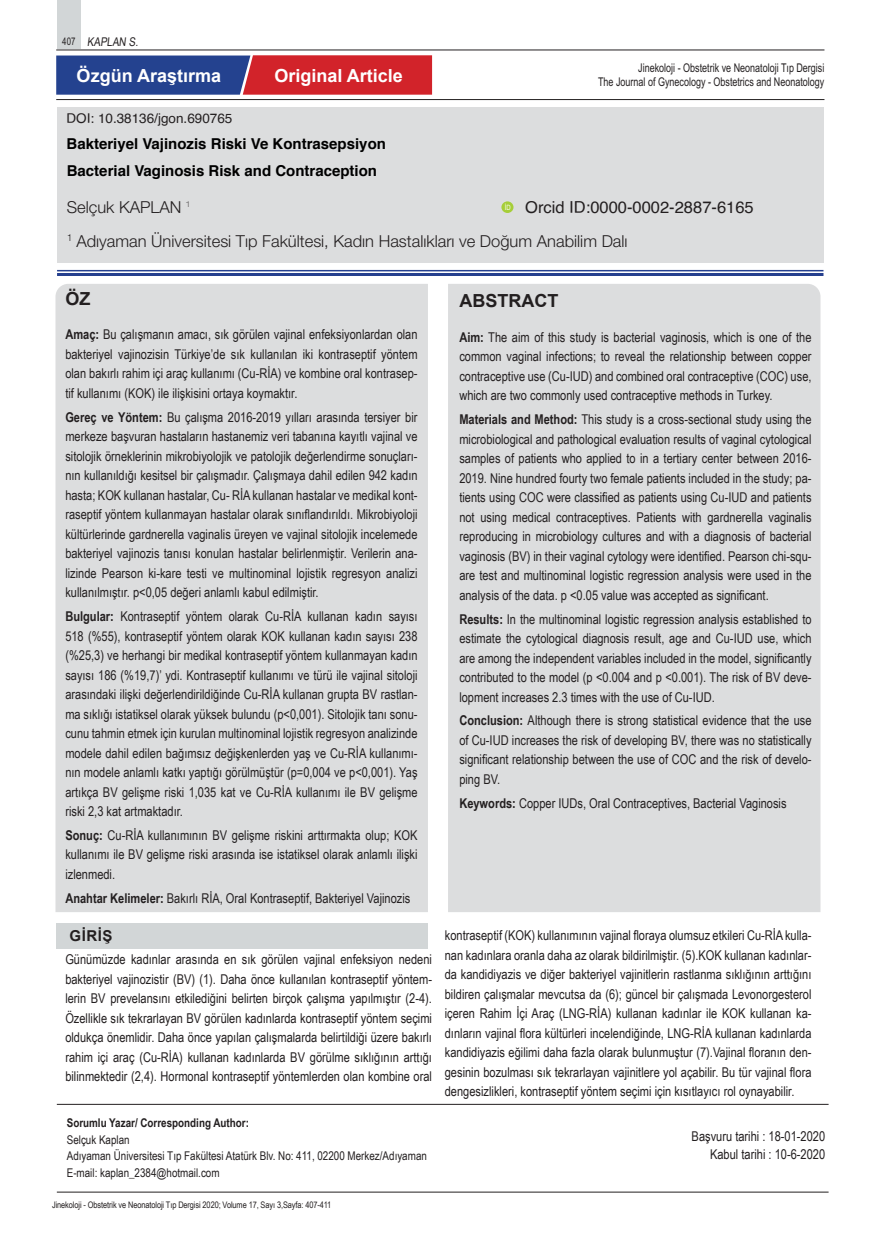
<style>
.page{position:relative;width:876px;height:1234px;background:#fff}
.page>*{position:absolute;margin:0;border:0;box-sizing:border-box;transform-origin:0 0}
.Normal_wrd_1{font:700 18px "Arial";color:#fff}
.Normal_wrd_1-2{font:700 18px "Arial";color:#231f20}
.Normal_wrd_1-3{font:300 16.5px "Helvetica Neue LT Pro";color:#231f20}
.Normal_wrd_1-4{font:16.5px "Helvetica";color:#231f20}
.Normal_wrd_1-5{font:700 15px "Helvetica";color:#000}
.Normal_wrd_1-6{font:700 15px "Arial";letter-spacing:.035em;color:#231f20}
.Normal_wrd_1-7{font:13.5px/19.5px "Arial Narrow";color:#231f20;text-align:justify}
.Normal_wrd_1-8{font:13.5px "Helvetica";color:#231f20}
.Normal_wrd_1-9{font:12px "Arial Narrow";color:#231f20}
.t1{font:12px "Arial Th";color:#231f20}
.Normal_wrd_1-10{font:700 12px "Arial Narrow";color:#231f20}
.t2{font:10.5px "Arial Th";color:#231f20}
.Normal_wrd_1-11{font:9px "Arial Narrow";letter-spacing:-.01em;color:#231f20}
.Normal_wrd_1-12{font:7.2px "Arial Narrow";color:#fff}
.s1{font-weight:700}
</style>
<div class="page">
<svg style="left:56px;top:55px;width:376px;height:40px;background:#7d3861"></svg>
<div style="left:57px;top:107px;width:766px;height:155px;background:#dcddde"></div>
<div style="left:55px;top:284px;width:373px;height:627px;background:#dcddde"></div>
<div style="left:448px;top:284px;width:372px;height:627px;background:#dcddde"></div>
<hr style="left:57px;top:1103px;width:771px;height:1px;background:#231f20">
<hr style="left:57px;top:1191px;width:771px;height:1px;background:#231f20">
<hr style="left:57px;top:273px;width:766px;height:3px;background:#253f8e">
<hr style="left:57px;top:270px;width:766px;height:1px;background:#253f8e">
<hr style="left:56px;top:99px;width:768px;height:1px;background:#231f20">
<hr style="left:56px;top:50px;width:768px;height:1px;background:#231f20">
<div style="left:501px;top:201px;width:12px;height:12px;background:#a6ce39;border-radius:50%"></div>
<div style="left:57px;top:0;width:24px;height:48px;background:#d2d6d7"></div>
<div style="left:57px;top:922px;width:371px;height:26px;background:#d2d6d7"></div>
<p class="t2" style="left:62px;top:36px;width:15px">407</p>
<p class="Normal_wrd_1-9" style="left:87px;top:32px;width:54px">KAPLAN S.</p>
<p class="Normal_wrd_1" style="left:77px;top:63px;width:146px">Özgün Araştırma</p>
<p class="Normal_wrd_1" style="left:274px;top:63px;width:130px">Original Article</p>
<p class="Normal_wrd_1-8" style="left:66px;top:108px;width:167px">DOI: 10.38136/jgon.690765</p>
<p class="t1" style="left:638px;top:61px;width:188px">Jinekoloji - Obstetrik ve Neonatoloji Tıp Dergisi</p>
<p class="t1" style="left:598px;top:76px;width:228px">The Journal of Gynecology - Obstetrics and Neonatology</p>
<p class="Normal_wrd_1-5" style="left:66px;top:132px;width:321px">Bakteriyel Vajinozis Riski Ve Kontrasepsiyon</p>
<p class="Normal_wrd_1-5" style="left:67px;top:158px;width:312px">Bacterial Vaginosis Risk and Contraception</p>
<p class="Normal_wrd_1-3" style="left:67px;top:197px;width:124px">Selçuk KAPLAN <sup>1</sup></p>
<p class="Normal_wrd_1-4" style="left:525px;top:194px;width:230px">Orcid ID:0000-0002-2887-6165</p>
<p class="Normal_wrd_1-3" style="left:67px;top:231px;width:562px"><sup>1</sup> Adıyaman Üniversitesi Tıp Fakültesi, Kadın Hastalıkları ve Doğum Anabilim Dalı</p>
<p class="Normal_wrd_1-12" style="left:504px;top:202px;width:8px">İD</p>
<p class="Normal_wrd_1-2" style="left:65px;top:286px;width:27px">ÖZ</p>
<p class="Normal_wrd_1-7" style="left:65px;top:324px;width:354px"><span class="s1">Amaç:</span> Bu çalışmanın amacı, sık görülen vajinal enfeksiyonlardan olan bakteriyel vajinozisin Türkiye’de sık kullanılan iki kontraseptif yöntem olan bakırlı rahim içi araç kullanımı (Cu-RİA) ve kombine oral kontrasep&shy;tif kullanımı (KOK) ile ilişkisini ortaya koymaktır.</p>
<p class="Normal_wrd_1-7" style="left:65px;top:406px;width:354px"><span class="s1">Gereç ve Yöntem:</span> Bu çalışma 2016-2019 yılları arasında tersiyer bir merkeze başvuran hastaların hastanemiz veri tabanına kayıtlı vajinal ve sitolojik örneklerinin mikrobiyolojik ve patolojik değerlendirme sonuçları&shy;nın kullanıldığı kesitsel bir çalışmadır. Çalışmaya dahil edilen 942 kadın hasta; KOK kullanan hastalar, Cu- RİA kullanan hastalar ve medikal kont&shy;raseptif yöntem kullanmayan hastalar olarak sınıflandırıldı. Mikrobiyoloji kültürlerinde gardnerella vaginalis üreyen ve vajinal sitolojik incelemede bakteriyel vajinozis tanısı konulan hastalar belirlenmiştir. Verilerin ana&shy;lizinde Pearson ki-kare testi ve multinominal lojistik regresyon analizi kullanılmıştır. p&lt;0,05 değeri anlamlı kabul edilmiştir.</p>
<p class="Normal_wrd_1-7" style="left:65px;top:606px;width:354px"><span class="s1">Bulgular:</span> Kontraseptif yöntem olarak Cu-RİA kullanan kadın sayısı 518 (%55), kontraseptif yöntem olarak KOK kullanan kadın sayısı 238 (%25,3) ve herhangi bir medikal kontraseptif yöntem kullanmayan kadın sayısı 186 (%19,7)’ ydi. Kontraseptif kullanımı ve türü ile vajinal sitoloji arasındaki ilişki değerlendirildiğinde Cu-RİA kullanan grupta BV rastlan&shy;ma sıklığı istatiksel olarak yüksek bulundu (p&lt;0,001). Sitolojik tanı sonu&shy;cunu tahmin etmek için kurulan multinominal lojistik regresyon analizinde modele dahil edilen bağımsız değişkenlerden yaş ve Cu-RİA kullanımı&shy;nın modele anlamlı katkı yaptığı görülmüştür (p=0,004 ve p&lt;0,001). Yaş artıkça BV gelişme riski 1,035 kat ve Cu-RİA kullanımı ile BV gelişme riski 2,3 kat artmaktadır.</p>
<p class="Normal_wrd_1-7" style="left:65px;top:824px;width:354px"><span class="s1">Sonuç:</span> Cu-RİA kullanımının BV gelişme riskini arttırmakta olup; KOK kullanımı ile BV gelişme riski arasında ise istatiksel olarak anlamlı ilişki izlenmedi.</p>
<p class="Normal_wrd_1-7" style="left:65px;top:887px;width:346px"><span class="s1">Anahtar Kelimeler:</span> Bakırlı RİA, Oral Kontraseptif, Bakteriyel Vajinozis</p>
<p class="Normal_wrd_1-6" style="left:70px;top:925px;width:44px">GİRİŞ</p>
<p class="Normal_wrd_1-7" style="left:65px;top:948px;width:368px">Günümüzde kadınlar arasında en sık görülen vajinal enfeksiyon nedeni bakteriyel vajinozistir (BV) (1). Daha önce kullanılan kontraseptif yöntem&shy;lerin BV prevelansını etkilediğini belirten birçok çalışma yapılmıştır (2-4).<br>Özellikle sık tekrarlayan BV görülen kadınlarda kontraseptif yöntem seçimi oldukça önemlidir. Daha önce yapılan çalışmalarda belirtildiği üzere bakırlı rahim içi araç (Cu-RİA) kullanan kadınlarda BV görülme sıklığının arttığı bilinmektedir (2,4). Hormonal kontraseptif yöntemlerden olan kombine oral</p>
<p class="Normal_wrd_1-10" style="left:67px;top:1113px;width:184px">Sorumlu Yazar/ Corresponding Author:</p>
<p class="Normal_wrd_1-9" style="left:67px;top:1130px;width:64px">Selçuk Kaplan</p>
<p class="Normal_wrd_1-9" style="left:67px;top:1146px;width:361px">Adıyaman Üniversitesi Tıp Fakültesi Atatürk Blv. No: 411, 02200 Merkez/Adıyaman</p>
<p class="Normal_wrd_1-9" style="left:67px;top:1163px;width:154px">E-mail: kaplan_2384@hotmail.com</p>
<p class="Normal_wrd_1-11" style="left:52px;top:1197px;width:281px">Jinekoloji - Obstetrik ve Neonatoloji Tıp Dergisi 2020; Volume 17, Sayı 3,Sayfa: 407-411</p>
<p class="Normal_wrd_1-2" style="left:459px;top:288px;width:100px">ABSTRACT</p>
<p class="Normal_wrd_1-7" style="left:459px;top:327px;width:354px"><span class="s1">Aim:</span> The aim of this study is bacterial vaginosis, which is one of the common vaginal infections; to reveal the relationship between copper contraceptive use (Cu-IUD) and combined oral contraceptive (COC) use, which are two commonly used contraceptive methods in Turkey.</p>
<p class="Normal_wrd_1-7" style="left:459px;top:409px;width:354px"><span class="s1">Materials and Method:</span> This study is a cross-sectional study using the microbiological and pathological evaluation results of vaginal cytological samples of patients who applied to in a tertiary center between 2016- 2019. Nine hundred fourty two female patients included in the study; pa&shy;tients using COC were classified as patients using Cu-IUD and patients not using medical contraceptives. Patients with gardnerella vaginalis reproducing in microbiology cultures and with a diagnosis of bacterial vaginosis (BV) in their vaginal cytology were identified. Pearson chi-squ&shy;are test and multinominal logistic regression analysis were used in the analysis of the data. p &lt;0.05 value was accepted as significant.</p>
<p class="Normal_wrd_1-7" style="left:459px;top:608px;width:354px"><span class="s1">Results:</span> In the multinominal logistic regression analysis established to estimate the cytological diagnosis result, age and Cu-IUD use, which are among the independent variables included in the model, significantly contributed to the model (p &lt;0.004 and p &lt;0.001). The risk of BV deve&shy;lopment increases 2.3 times with the use of Cu-IUD.</p>
<p class="Normal_wrd_1-7" style="left:459px;top:710px;width:354px"><span class="s1">Conclusion:</span> Although there is strong statistical evidence that the use of Cu-IUD increases the risk of developing BV, there was no statistically significant relationship between the use of COC and the risk of develo&shy;ping BV.</p>
<p class="Normal_wrd_1-7" style="left:459px;top:792px;width:329px"><span class="s1">Keywords:</span> Copper IUDs, Oral Contraceptives, Bacterial Vaginosis</p>
<p class="Normal_wrd_1-7" style="left:445px;top:925px;width:368px">kontraseptif (KOK) kullanımının vajinal floraya olumsuz etkileri Cu-RİA kulla&shy;nan kadınlara oranla daha az olarak bildirilmiştir. (5).KOK kullanan kadınlar&shy;da kandidiyazis ve diğer bakteriyel vajinitlerin rastlanma sıklığının arttığını bildiren çalışmalar mevcutsa da (6); güncel bir çalışmada Levonorgesterol içeren Rahim İçi Araç (LNG-RİA) kullanan kadınlar ile KOK kullanan ka&shy;dınların vajinal flora kültürleri incelendiğinde, LNG-RİA kullanan kadınlarda kandidiyazis eğilimi daha fazla olarak bulunmuştur (7).Vajinal floranın den&shy;gesinin bozulması sık tekrarlayan vajinitlere yol açabilir. Bu tür vajinal flora dengesizlikleri, kontraseptif yöntem seçimi için kısıtlayıcı rol oynayabilir.</p>
<p class="Normal_wrd_1-7" style="left:691px;top:1125px;width:135px">Başvuru tarihi : 18-01-2020</p>
<p class="Normal_wrd_1-7" style="left:710px;top:1143px;width:117px">Kabul tarihi : 10-6-2020</p>
</div>
